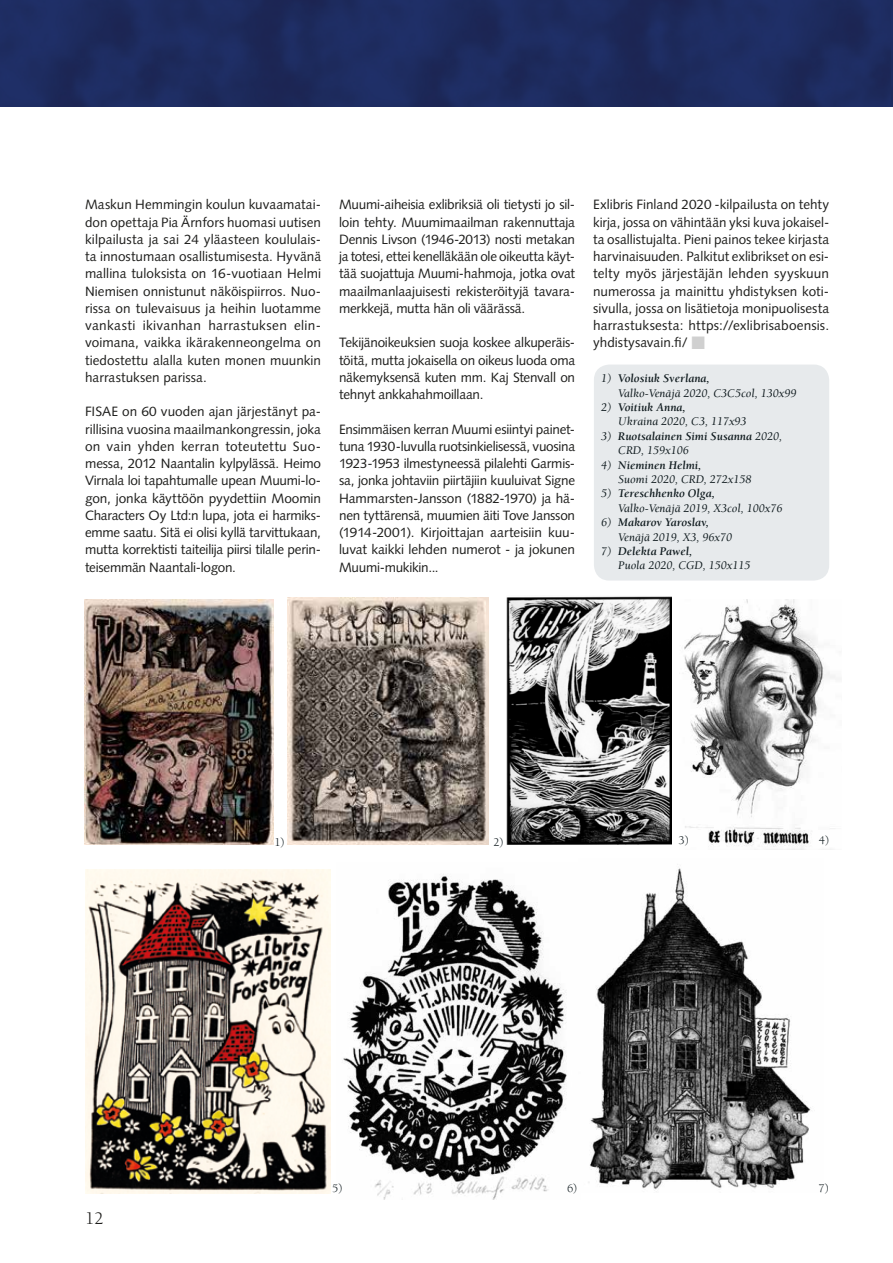
<style>
.page{position:relative;width:893px;height:1263px;background:#fff}
.page>*{position:absolute;margin:0;border:0;box-sizing:border-box;transform-origin:0 0}
.t1{font:18px "Berkeley Std";color:#1d1d1b}
.t2{font:13.5px/17.2px "Syntax LT Std";letter-spacing:-.01em;color:#1d1d1b;text-align:justify}
.t3{font:italic 12px/14.4px "Berkeley Std";color:#0d181c}
.t4{font:italic 700 12px/14.4px "Berkeley Std";color:#0d181c}
.t5{font:12px "Berkeley Std";color:#0d181c}
.s1{color:#d0d0d0}
.s2{font-weight:700}
.s3{font-weight:400}
</style>
<div class="page">
<img style="left:0;top:0;width:893px;height:107px">
<img style="left:588px;top:868px;width:223px;height:321px">
<img style="left:343px;top:874px;width:224px;height:325px">
<img style="left:507px;top:596px;width:165px;height:248px">
<img style="left:85px;top:869px;width:245px;height:324px">
<img style="left:85px;top:600px;width:188px;height:245px">
<img style="left:288px;top:597px;width:201px;height:248px">
<img style="left:684px;top:600px;width:151px;height:250px">
<div style="left:594px;top:365px;width:235px;height:216px;background:#e7eaec;border-radius:16px"></div>
<p class="t2" style="left:85px;top:196px;width:238px">Maskun Hemmingin koulun kuvaamatai&shy;don opettaja Pia Ärnfors huomasi uutisen kilpailusta ja sai 24 yläasteen koululais&shy;ta innostumaan osallistumisesta. Hyvänä mallina tuloksista on 16-vuotiaan Helmi Niemisen onnistunut näköispiirros. Nuo&shy;rissa on tulevaisuus ja heihin luotamme vankasti ikivanhan harrastuksen elin&shy;voimana, vaikka ikärakenneongelma on tiedostettu alalla kuten monen muunkin harrastuksen parissa.</p>
<p class="t2" style="left:85px;top:403px;width:238px">FISAE on 60 vuoden ajan järjestänyt pa&shy;rillisina vuosina maailmankongressin, joka on vain yhden kerran toteutettu Suo&shy;messa, 2012 Naantalin kylpylässä. Heimo Virnala loi tapahtumalle upean Muumi-lo&shy;gon, jonka käyttöön pyydettiin Moomin Characters Oy Ltd:n lupa, jota ei harmiks&shy;emme saatu. Sitä ei olisi kyllä tarvittukaan, mutta korrektisti taiteilija piirsi tilalle perin&shy;teisemmän Naantali-logon.</p>
<p class="t2" style="left:339px;top:196px;width:238px">Muumi-aiheisia exlibriksiä oli tietysti jo sil&shy;loin tehty. Muumimaailman rakennuttaja Dennis Livson (1946-2013) nosti metakan ja totesi, ettei kenelläkään ole oikeutta käyt&shy;tää suojattuja Muumi-hahmoja, jotka ovat maailmanlaajuisesti rekisteröityjä tavara&shy;merkkejä, mutta hän oli väärässä.</p>
<p class="t2" style="left:339px;top:334px;width:238px">Tekijänoikeuksien suoja koskee alkuperäis&shy;töitä, mutta jokaisella on oikeus luoda oma näkemyksensä kuten mm. Kaj Stenvall on tehnyt ankkahahmoillaan.</p>
<p class="t2" style="left:339px;top:420px;width:238px">Ensimmäisen kerran Muumi esiintyi painet&shy;tuna 1930-luvulla ruotsinkielisessä, vuosina 1923-1953 ilmestyneessä pilalehti Garmis&shy;sa, jonka johtaviin piirtäjiin kuuluivat Signe Hammarsten-Jansson (1882-1970) ja hä&shy;nen tyttärensä, muumien äiti Tove Jansson (1914-2001). Kirjoittajan aarteisiin kuu&shy;luvat kaikki lehden numerot - ja jokunen Muumi-mukikin...</p>
<p class="t2" style="left:593px;top:196px;width:238px">Exlibris Finland 2020 -kilpailusta on tehty kirja, jossa on vähintään yksi kuva jokaisel&shy;ta osallistujalta. Pieni painos tekee kirjasta harvinaisuuden. Palkitut exlibrikset on esi&shy;telty myös järjestäjän lehden syyskuun numerossa ja mainittu yhdistyksen koti&shy;sivulla, jossa on lisätietoja monipuolisesta harrastuksesta: https://exlibrisaboensis. yhdistysavain.fi/ <span class="s1">■</span></p>
<p class="t3" style="left:618px;top:371px;width:180px;text-indent:-17px">1) <span class="s2">Volosiuk Sverlana,<br></span>Valko-Venäjä 2020, C3C5col, 130x99</p>
<p class="t3" style="left:618px;top:400px;width:130px;text-indent:-17px">2) <span class="s2">Voitiuk Anna,<br></span>Ukraina 2020, C3, 117x93</p>
<p class="t4" style="left:618px;top:429px;width:165px;text-indent:-17px"><span class="s3">3)</span> Ruotsalainen Simi Susanna <span class="s3">2020,<br>CRD, 159x106</span></p>
<p class="t3" style="left:618px;top:458px;width:135px;text-indent:-17px">4) <span class="s2">Nieminen Helmi,<br></span>Suomi 2020, CRD, 272x158</p>
<p class="t3" style="left:618px;top:487px;width:166px;text-indent:-17px">5) <span class="s2">Tereschhenko Olga,<br></span>Valko-Venäjä 2019, X3col, 100x76</p>
<p class="t3" style="left:618px;top:515px;width:115px;text-indent:-17px">6) <span class="s2">Makarov Yaroslav,<br></span>Venäjä 2019, X3, 96x70</p>
<p class="t3" style="left:618px;top:544px;width:134px;text-indent:-17px">7) <span class="s2">Delekta Pawel,<br></span>Puola 2020, CGD, 150x115</p>
<p class="t5" style="left:274px;top:835px;width:12px">1)</p>
<p class="t5" style="left:493px;top:835px;width:12px">2)</p>
<p class="t5" style="left:678px;top:834px;width:12px">3)</p>
<p class="t5" style="left:819px;top:834px;width:12px">4)</p>
<h1 class="t1" style="left:85px;top:1209px;width:20px">12</h1>
<p class="t5" style="left:332px;top:1182px;width:12px">5)</p>
<p class="t5" style="left:567px;top:1182px;width:12px">6)</p>
<p class="t5" style="left:818px;top:1182px;width:12px">7)</p>
</div>
